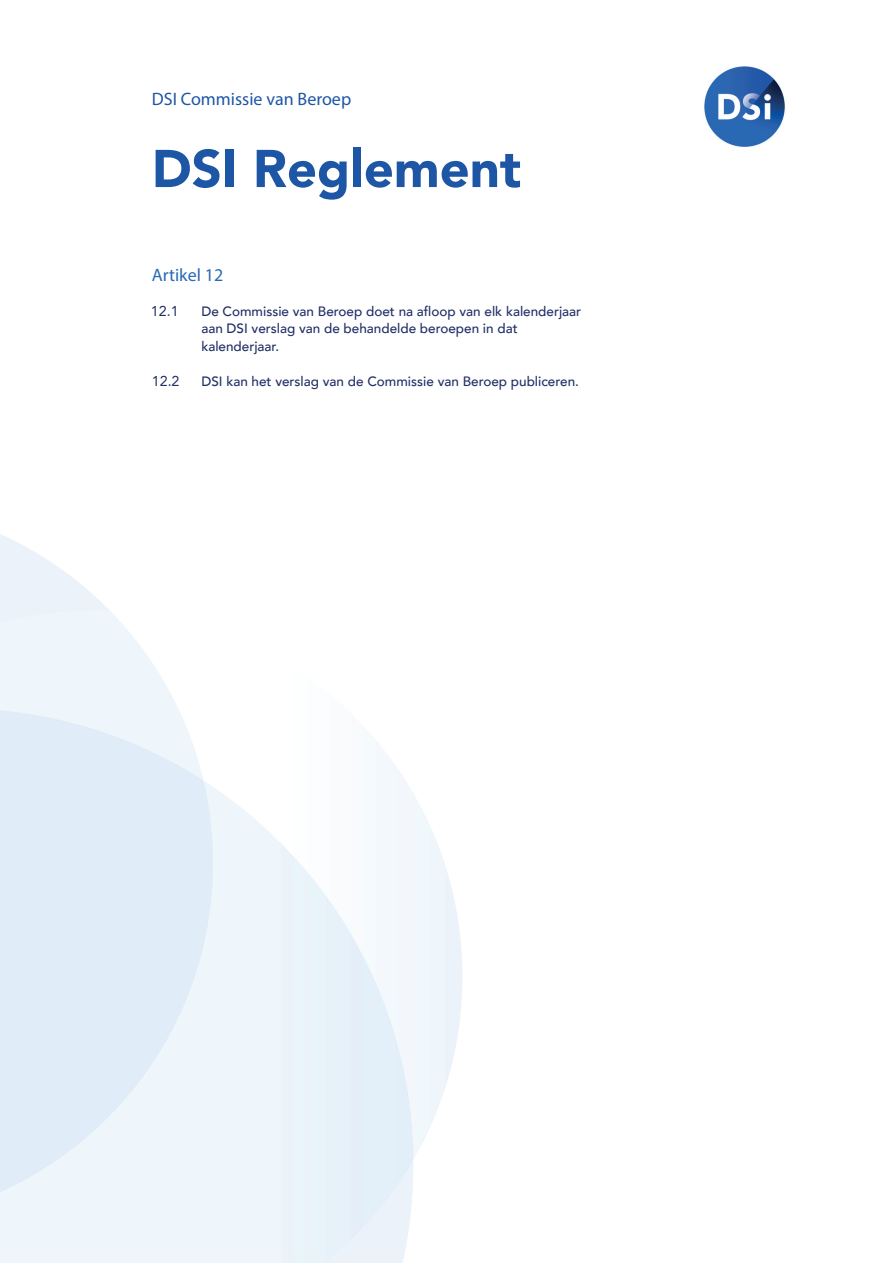
<style>
.page{position:relative;width:893px;height:1263px;background:#fff}
.page>*{position:absolute;margin:0;border:0;box-sizing:border-box;transform-origin:0 0}
.t1{font:900 52.5px "Avenir LT";color:#1e56a6}
.t2{font:18px "Myriad Pro";color:#1e56a6}
.t3{font:18px "Myriad Pro";color:#2a69b3}
.t4{font:14.25px "Avenir LT";color:#212f66}
.t5{font:500 13.5px/17.5px "Avenir";color:#212f66}
</style>
<div class="page">
<img style="left:704px;top:66px;width:81px;height:81px">
<h2 class="t2" style="left:152px;top:88px;width:201px">DSI Commissie van Beroep</h2>
<h1 class="t1" style="left:152px;top:137px;width:371px">DSI Reglement</h1>
<h2 class="t3" style="left:152px;top:264px;width:73px">Artikel 12</h2>
<p class="t4" style="left:151px;top:303px;width:29px">12.1</p>
<p class="t4" style="left:152px;top:373px;width:29px">12.2</p>
<p class="t5" style="left:201px;top:302px;width:381px">De Commissie van Beroep doet na afloop van elk kalenderjaar aan DSI verslag van de behandelde beroepen in dat kalenderjaar.</p>
<p class="t5" style="left:201px;top:372px;width:379px">DSI kan het verslag van de Commissie van Beroep publiceren.</p>
</div>
